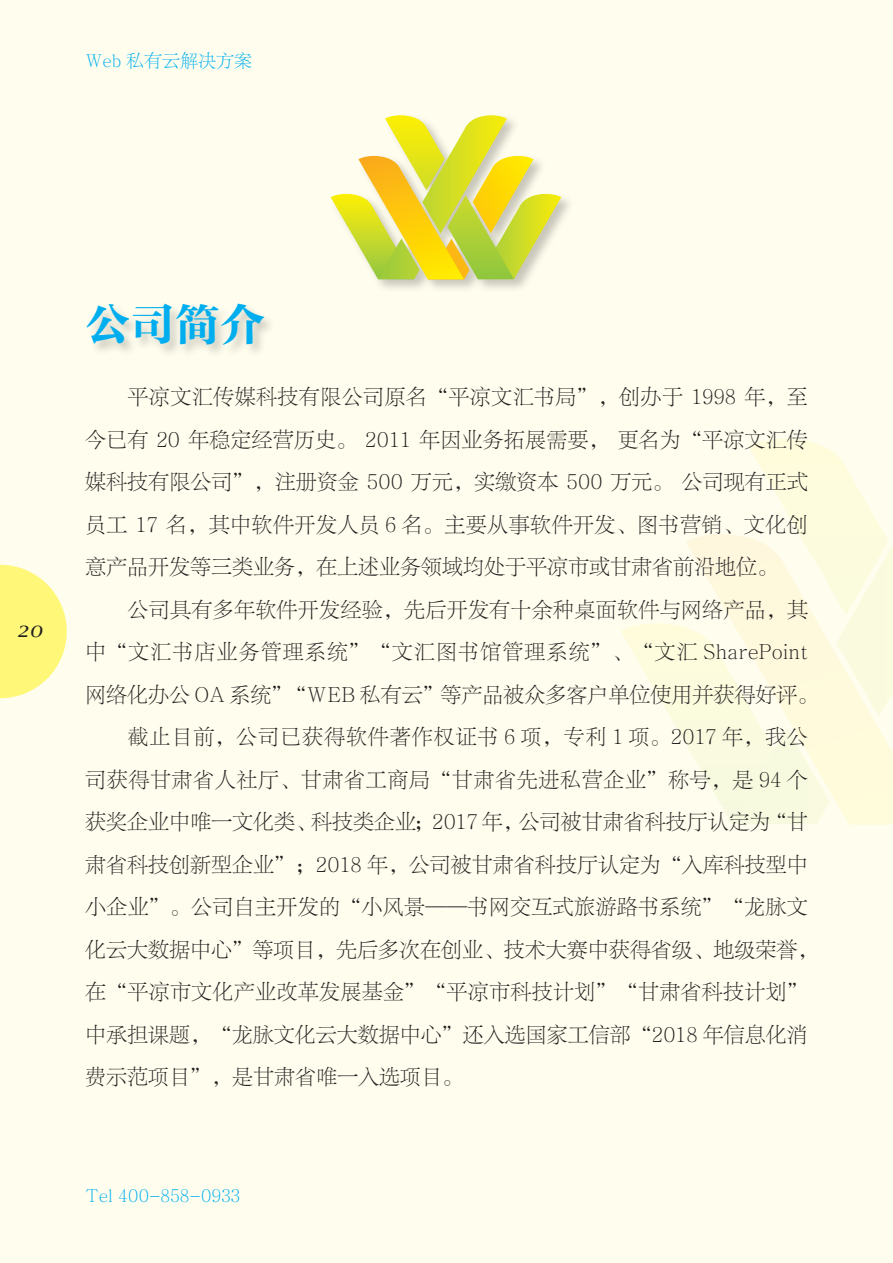
<style>
.page{position:relative;width:893px;height:1263px;background:#fffeee}
.page>*{position:absolute;margin:0;border:0;box-sizing:border-box;transform-origin:0 0}
.t1{font:45px "FZCYSK GBK1 0";color:#00aeef}
.介绍文字样式4{font:21px/42.5px "FZLTSK GBK1 0";color:#231f20}
.t2{font:italic 21px "Lucida Calligraphy";color:#231f20}
.t3{font:18px "FZLTSK GBK1 0";color:#00aeef}
</style>
<div class="page">
<svg style="left:0;top:565px;width:67px;height:133px"></svg>
<svg style="left:621px;top:623px;width:65px;height:120px"></svg>
<svg style="left:749px;top:438px;width:135px;height:96px"></svg>
<svg style="left:686px;top:534px;width:207px;height:290px"></svg>
<div style="left:86px;top:303px;width:191px;height:56px;background:#231f20;opacity:.25"></div>
<div style="left:329px;top:113px;width:246px;height:180px;background:#231f20;opacity:.25"></div>
<svg style="left:331px;top:115px;width:230px;height:164px"></svg>
<p class="t3" style="left:85px;top:52px;width:169px">Web 私有云解决方案</p>
<p class="t2" style="left:17px;top:617px;width:27px">20</p>
<p class="t1" style="left:85px;top:301px;width:181px">公司简介</p>
<p class="介绍文字样式4" style="left:85px;top:376px;width:724px;text-align:justify;text-indent:43px">平凉文汇传媒科技有限公司原名“平凉文汇书局”，创办于 1998 年，至今已有 20 年稳定经营历史。 2011 年因业务拓展需要， 更名为“平凉文汇传媒科技有限公司”，注册资金 500 万元，实缴资本 500 万元。 公司现有正式员工 17 名，其中软件开发人员 6 名。主要从事软件开发、图书营销、文化创意产品开发等三类业务，在上述业务领域均处于平凉市或甘肃省前沿地位。</p>
<p class="介绍文字样式4" style="left:85px;top:589px;width:735px;text-indent:43px">公司具有多年软件开发经验，先后开发有十余种桌面软件与网络产品，其中“文汇书店业务管理系统”“文汇图书馆管理系统”、“文汇 SharePoint网络化办公 OA 系统”“WEB 私有云”等产品被众多客户单位使用并获得好评。</p>
<p class="介绍文字样式4" style="left:85px;top:716px;width:735px;text-indent:43px">截止目前，公司已获得软件著作权证书 6 项，专利 1 项。2017 年，我公司获得甘肃省人社厅、甘肃省工商局“甘肃省先进私营企业”称号，是 94 个获奖企业中唯一文化类、科技类企业；2017 年，公司被甘肃省科技厅认定为“甘肃省科技创新型企业”；2018 年，公司被甘肃省科技厅认定为“入库科技型中小企业”。公司自主开发的“小风景——书网交互式旅游路书系统”“龙脉文化云大数据中心”等项目，先后多次在创业、技术大赛中获得省级、地级荣誉，在“平凉市文化产业改革发展基金”“平凉市科技计划”“甘肃省科技计划”中承担课题，“龙脉文化云大数据中心”还入选国家工信部“2018 年信息化消费示范项目”，是甘肃省唯一入选项目。</p>
<p class="t3" style="left:85px;top:1186px;width:157px">Tel 400-858-0933</p>
</div>
